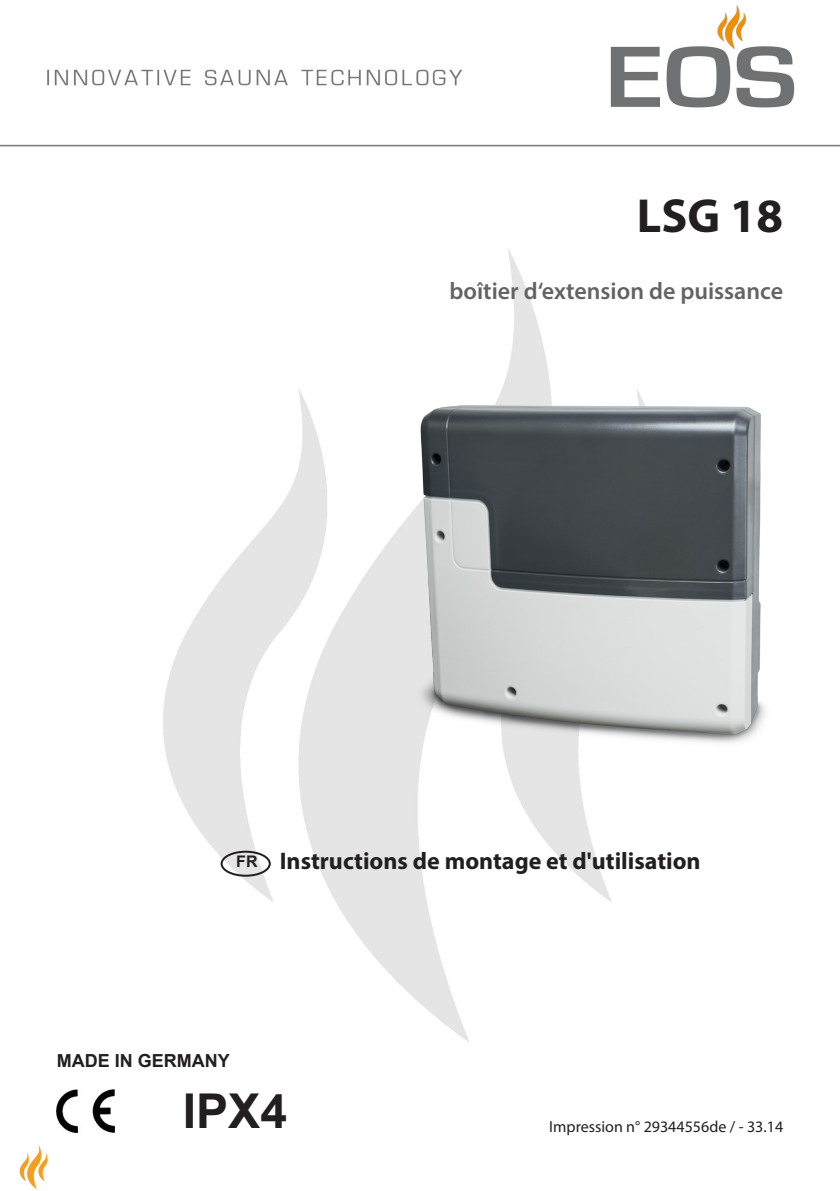
<style>
.page{position:relative;width:840px;height:1191px;background:#fff}
.page>*{position:absolute;margin:0;border:0;box-sizing:border-box;transform-origin:0 0}
.t1{font:700 48px "Myriad Pro";color:#231f20}
.t2{font:700 48px "Arial";color:#231f20}
.t3{font:700 24px "Myriad Pro";color:#231f20}
.t4{font:600 24px "Myriad Pro";color:#636366}
.Fließtext{font:700 18px "Arial";color:#231f20}
.Bildlegende{font:16px "Myriad Pro";color:#231f20}
.t5{font:700 16px "Arial";color:#231f20}
</style>
<div class="page">
<img style="left:0;top:5px;width:839px;height:1184px">
<img style="left:57px;top:1089px;width:57px;height:43px">
<img style="left:377px;top:397px;width:405px;height:382px">
<div style="left:220px;top:850px;width:50px;height:26px;border:2px solid #231f20;border-radius:50%"></div>
<p class="t1" style="left:636px;top:184px;width:148px">LSG 18</p>
<p class="t4" style="left:449px;top:275px;width:335px">boîtier d‘extension de puissance</p>
<p class="t5" style="left:236px;top:851px;width:23px">FR</p>
<p class="t3" style="left:279px;top:845px;width:422px">Instructions de montage et d'utilisation</p>
<p class="Fließtext" style="left:57px;top:1049px;width:174px">MADE IN GERMANY</p>
<p class="t2" style="left:183px;top:1079px;width:106px">IPX4</p>
<p class="Bildlegende" style="left:549px;top:1117px;width:235px">Impression n° 29344556de / - 33.14</p>
</div>
